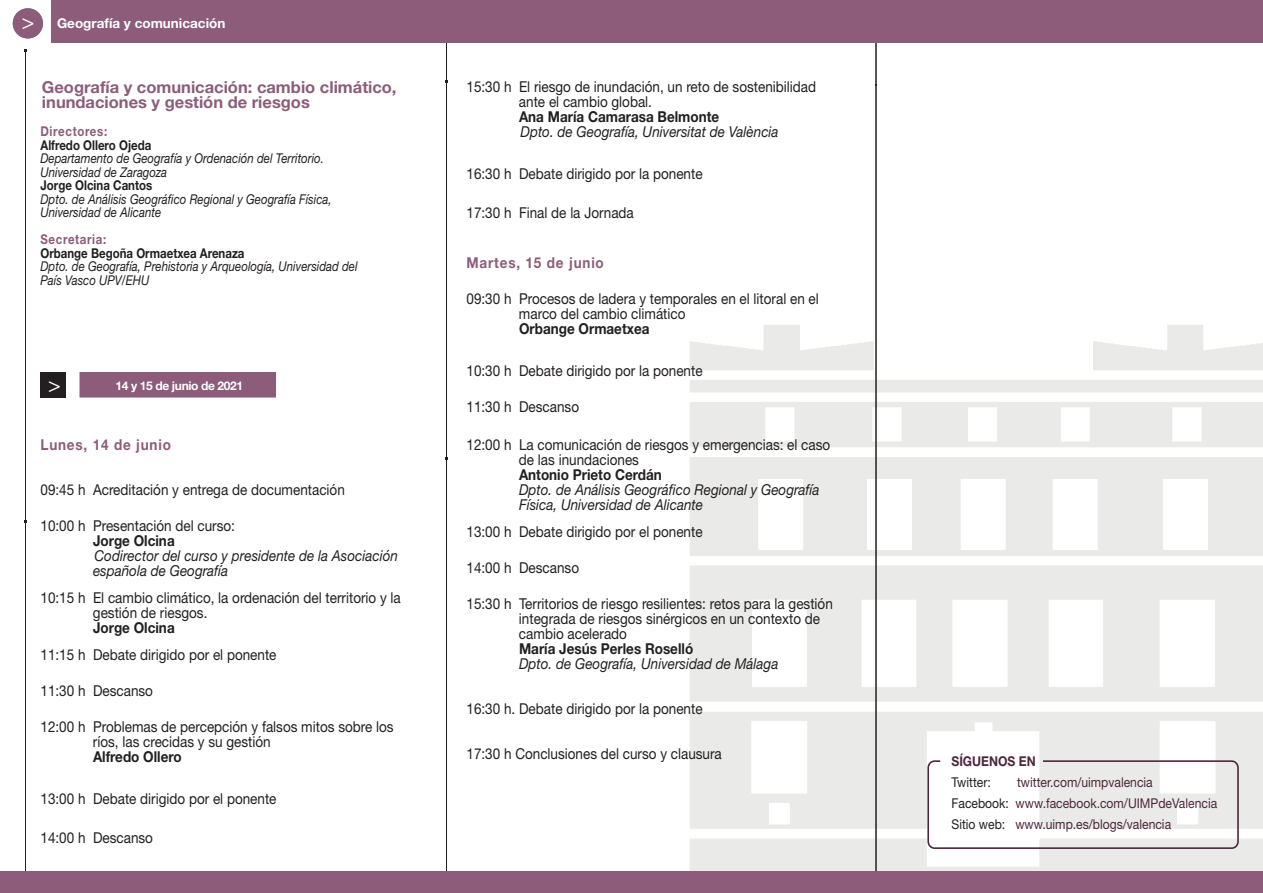
<style>
.page{position:relative;width:1263px;height:893px;background:#fff}
.page>*{position:absolute;margin:0;border:0;box-sizing:border-box;transform-origin:0 0}
.t1{font:italic 21px "Helvetica Neue";color:#fff}
.t2{font:700 16.5px/15px "Helvetica Neue";color:#8c5c7a}
.t3{font:15px/15px "Helvetica Neue";color:#231f20;scale:.9 1}
.t4{font:italic 15px/15px "Helvetica Neue";color:#231f20;scale:.9 1}
.t5{font:700 15px "Helvetica Neue";color:#231f20;scale:.9 1}
.t6{font:700 15px "Helvetica Neue";letter-spacing:.06em;color:#8c5c7a;scale:.9 1}
.t7{font:italic 13.5px/13.5px "Helvetica Neue";color:#231f20;scale:.85 1}
.t8{font:13.5px/21px "Helvetica Neue";color:#4d263b;scale:.9 1}
.t9{font:700 13.5px "Helvetica Neue";color:#231f20;scale:.85 1}
.t10{font:700 13.5px "Helvetica Neue";color:#fff}
.t11{font:700 13.5px "Helvetica Neue";letter-spacing:.055em;color:#8c5c7a;scale:.85 1}
.t12{font:700 13.5px "Helvetica Neue";color:#4d263b;scale:.9 1}
.t13{font:13.5px "Helvetica Neue";color:#231f20;scale:.9 1}
.t14{font:700 12px "Helvetica Neue";letter-spacing:-.03em;color:#fff}
.s1{font-weight:400;font-style:italic;font-size:21px}
.s2{color:#231f20}
</style>
<div class="page">
<img style="left:681px;top:319px;width:582px;height:553px">
<hr style="left:876px;top:36px;width:1px;height:846px;background:#231f20">
<hr style="left:446px;top:37px;width:1px;height:847px;background:#231f20">
<div style="left:51px;top:0;width:1212px;height:43px;background:#8c5c7a"></div>
<div style="left:13px;top:8px;width:30px;height:30px;background:#8c5c7a;border-radius:50%"></div>
<hr style="left:25px;top:51px;width:1px;height:826px;background:#231f20">
<div style="left:0;top:872px;width:1263px;height:21px;background:#8c5c7a"></div>
<div style="left:927px;top:760px;width:312px;height:89px;border:2px solid #4d263b;border-radius:6px"></div>
<div style="left:40px;top:372px;width:26px;height:26px;background:#231f20"></div>
<div style="left:79px;top:372px;width:197px;height:26px;background:#8c5c7a"></div>
<p class="t10" style="left:22px;top:15px;width:205px"><span class="s1">&gt;</span> Geografía y comunicación</p>
<p class="t2" style="left:42px;top:80px;width:356px">Geografía y comunicación: cambio climático, inundaciones y gestión de riesgos</p>
<p class="t11" style="left:41px;top:123px;width:80px">Directores:</p>
<p class="t9" style="left:41px;top:136px;width:132px">Alfredo Ollero Ojeda</p>
<p class="t7" style="left:41px;top:151px;width:335px">Departamento de Geografía y Ordenación del Territorio.<br>Universidad de Zaragoza</p>
<p class="t9" style="left:41px;top:177px;width:133px">Jorge Olcina Cantos</p>
<p class="t7" style="left:41px;top:192px;width:344px">Dpto. de Análisis Geográfico Regional y Geografía Física,<br>Universidad de Alicante</p>
<p class="t11" style="left:41px;top:231px;width:79px">Secretaria:</p>
<p class="t9" style="left:41px;top:244px;width:242px">Orbange Begoña Ormaetxea Arenaza</p>
<p class="t7" style="left:41px;top:259px;width:375px">Dpto. de Geografía, Prehistoria y Arqueología, Universidad del<br>País Vasco UPV/EHU</p>
<h1 class="t1" style="left:48px;top:372px;width:14px">&gt;</h1>
<p class="t14" style="left:115px;top:378px;width:129px">14 y 15 de junio de 2021</p>
<p class="t6" style="left:40px;top:436px;width:147px">Lunes, 14 de junio</p>
<p class="t3" style="left:40px;top:482px;width:340px">09:45 h Acreditación y entrega de documentación</p>
<p class="t3" style="left:40px;top:518px;width:218px">10:00 h Presentación del curso:</p>
<p class="t5" style="left:93px;top:531px;width:92px">Jorge Olcina</p>
<p class="t4" style="left:93px;top:548px;width:340px">Codirector del curso y presidente de la Asociación española de Geografía</p>
<p class="t3" style="left:93px;top:590px;width:344px;text-indent:-52px">10:15 h El cambio climático, la ordenación del territorio y la gestión de riesgos.</p>
<p class="t5" style="left:93px;top:618px;width:92px">Jorge Olcina</p>
<p class="t3" style="left:40px;top:647px;width:264px">11:15 h Debate dirigido por el ponente</p>
<p class="t3" style="left:40px;top:683px;width:127px">11:30 h Descanso</p>
<p class="t3" style="left:93px;top:719px;width:336px;text-indent:-52px">12:00 h Problemas de percepción y falsos mitos sobre los ríos, las crecidas y su gestión</p>
<p class="t5" style="left:93px;top:747px;width:100px">Alfredo Ollero</p>
<p class="t3" style="left:40px;top:791px;width:264px">13:00 h Debate dirigido por el ponente</p>
<p class="t3" style="left:40px;top:830px;width:127px">14:00 h Descanso</p>
<p class="t3" style="left:519px;top:79px;width:332px;text-indent:-52px">15:30 h El riesgo de inundación, un reto de sostenibilidad ante el cambio global.</p>
<p class="t5" style="left:519px;top:108px;width:224px">Ana María Camarasa Belmonte</p>
<p class="t4" style="left:520px;top:124px;width:288px">Dpto. de Geografía, Universitat de València</p>
<p class="t3" style="left:466px;top:166px;width:264px">16:30 h Debate dirigido por la ponente</p>
<p class="t3" style="left:466px;top:205px;width:187px">17:30 h Final de la Jornada</p>
<p class="t6" style="left:466px;top:253px;width:154px">Martes, 15 de junio</p>
<p class="t3" style="left:519px;top:291px;width:335px;text-indent:-52px">09:30 h Procesos de ladera y temporales en el litoral en el marco del cambio climático</p>
<p class="t5" style="left:519px;top:319px;width:146px">Orbange Ormaetxea</p>
<p class="t3" style="left:466px;top:363px;width:264px">10:30 h Debate dirigido por la ponente</p>
<p class="t3" style="left:466px;top:399px;width:127px">11:30 h Descanso</p>
<p class="t3" style="left:519px;top:437px;width:347px;text-indent:-52px">12:00 h La comunicación de riesgos y emergencias: el caso de las inundaciones</p>
<p class="t5" style="left:519px;top:465px;width:160px">Antonio Prieto Cerdán</p>
<p class="t4" style="left:519px;top:482px;width:335px">Dpto. de Análisis Geográfico Regional y Geografía<br>Física, Universidad de Alicante</p>
<p class="t3" style="left:466px;top:524px;width:264px">13:00 h Debate dirigido por el ponente</p>
<p class="t3" style="left:466px;top:560px;width:127px">14:00 h Descanso</p>
<p class="t3" style="left:519px;top:596px;width:350px;text-indent:-52px">15:30 h Territorios de riesgo resilientes: retos para la gestión integrada de riesgos sinérgicos en un contexto de cambio acelerado</p>
<p class="t5" style="left:519px;top:639px;width:195px">María Jesús Perles Roselló</p>
<p class="t4" style="left:519px;top:656px;width:290px">Dpto. de Geografía, Universidad de Málaga</p>
<p class="t3" style="left:466px;top:701px;width:264px">16:30 h. Debate dirigido por la ponente</p>
<p class="t3" style="left:466px;top:746px;width:285px">17:30 h Conclusiones del curso y clausura</p>
<p class="t12" style="left:951px;top:752px;width:95px">SÍGUENOS EN</p>
<p class="t13" style="left:951px;top:774px;width:45px">Twitter:</p>
<p class="t8" style="left:951px;top:771px;width:297px;text-indent:66px">twitter.com/uimpvalencia<br><span class="s2">Facebook:</span> www.facebook.com/UIMPdeValencia<br><span class="s2">Sitio web:</span> www.uimp.es/blogs/valencia</p>
</div>
